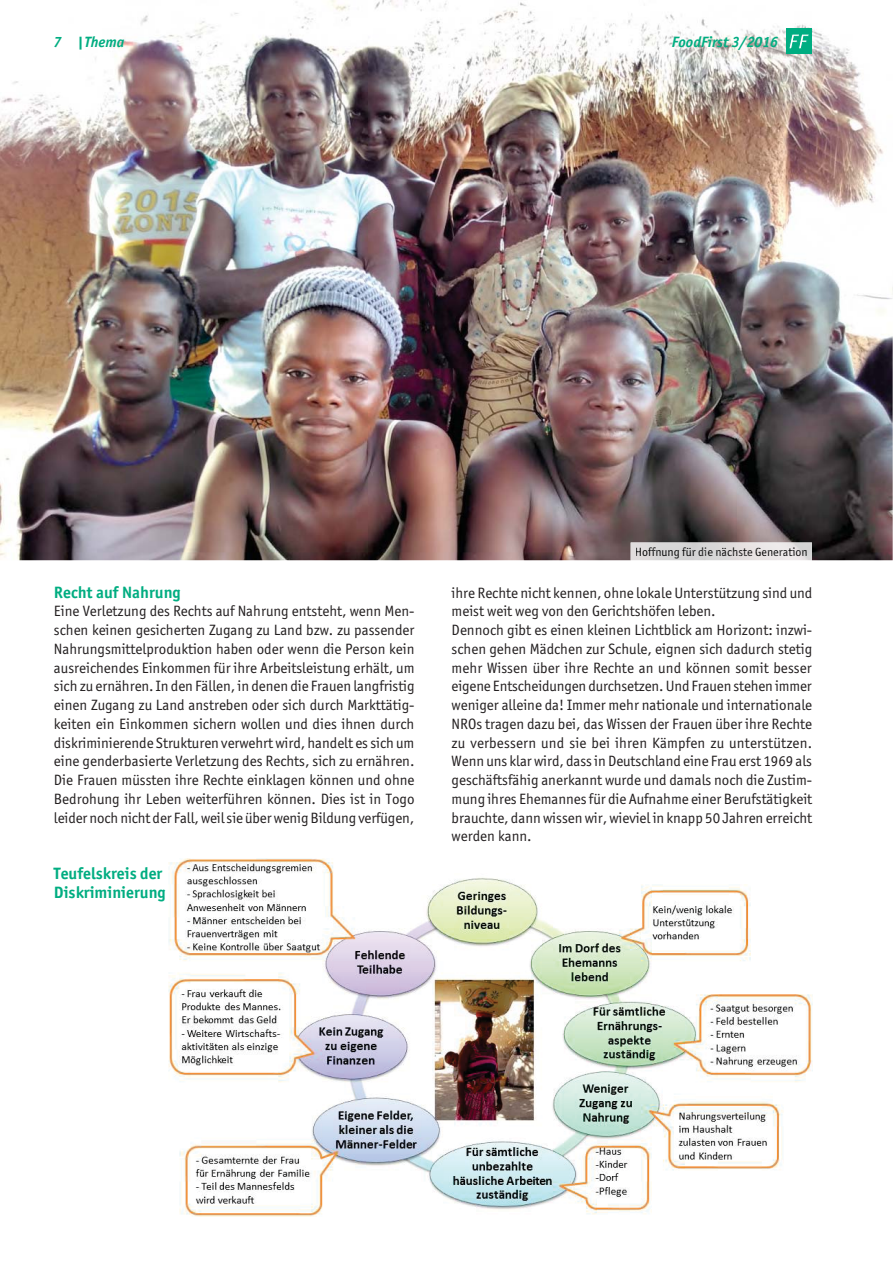
<style>
.page{position:relative;width:893px;height:1263px;background:#fff}
.page>*{position:absolute;margin:0;border:0;box-sizing:border-box;transform-origin:0 0}
.t1{font:700 16.5px/18.8px "Officina Sans ITC";color:#00ad81}
.t2{font:15px/18.8px "Officina Sans ITC Boo";color:#231f20;text-align:justify}
.t3{font:italic 700 15px "Officina Sans ITC";color:#00ad81}
.t4{font:12px "Officina Sans ITC Boo";color:#010202}
.s1{color:#020303}
.s2{color:#040404}
.s3{color:#070606}
.s4{color:#050505}
</style>
<div class="page">
<img style="left:169px;top:859px;width:644px;height:358px">
<img style="left:0;top:0;width:893px;height:560px">
<img style="left:631px;top:543px;width:181px;height:17px">
<img style="left:636px;top:547px;width:171px;height:12px">
<div style="left:786px;top:29px;width:26px;height:25px;background:#00ad81"></div>
<svg style="left:789px;top:34px;width:20px;height:15px"></svg>
<p class="t3" style="left:54px;top:33px;width:72px">7 |Thema</p>
<p class="t3" style="left:672px;top:33px;width:108px">FoodFirst 3/2016</p>
<p class="t1" style="left:54px;top:584px;width:128px">Recht auf Nahrung</p>
<p class="t2" style="left:54px;top:603px;width:362px">Eine Verletzung des Rechts auf Nahrung entsteht, wenn Men&shy;schen keinen gesicherten Zugang zu Land bzw. zu passender Nahrungsmittelproduktion haben oder wenn die Person kein ausreichendes Einkommen für ihre Arbeitsleistung erhält, um sich zu ernähren. In den Fällen, in denen die Frauen langfristig einen Zugang zu Land anstreben oder sich durch Markttätig&shy;keiten ein Einkommen sichern wollen und dies ihnen durch diskriminierende Strukturen verwehrt wird, handelt es sich um eine genderbasierte Verletzung des Rechts, sich zu ernähren.<br>Die Frauen müssten ihre Rechte einklagen können und ohne Bedrohung ihr Leben weiterführen können. Dies ist in Togo leider noch nicht der Fall, weil sie über wenig Bildung verfügen,</p>
<p class="t1" style="left:54px;top:865px;width:113px">Teufelskreis der<br>Diskriminierung</p>
<p class="t4" style="left:635px;top:547px;width:174px"><span class="s1">Hof</span>fnung für die n<span class="s2">äch</span><span class="s3">ste Ge</span><span class="s4">neration</span></p>
<p class="t2" style="left:452px;top:584px;width:362px;text-align:left">ihre Rechte nicht kennen, ohne lokale Unterstützung sind und meist weit weg von den Gerichtshöfen leben.<br>Dennoch gibt es einen kleinen Lichtblick am Horizont: inzwi&shy;schen gehen Mädchen zur Schule, eignen sich dadurch stetig mehr Wissen über ihre Rechte an und können somit besser eigene Entscheidungen durchsetzen. Und Frauen stehen immer weniger alleine da! Immer mehr nationale und internationale NROs tragen dazu bei, das Wissen der Frauen über ihre Rechte zu verbessern und sie bei ihren Kämpfen zu unterstützen.<br>Wenn uns klar wird, dass in Deutschland eine Frau erst 1969 als geschäftsfähig anerkannt wurde und damals noch die Zustim&shy;mung ihres Ehemannes für die Aufnahme einer Berufstätigkeit brauchte, dann wissen wir, wieviel in knapp 50 Jahren erreicht werden kann.</p>
</div>
